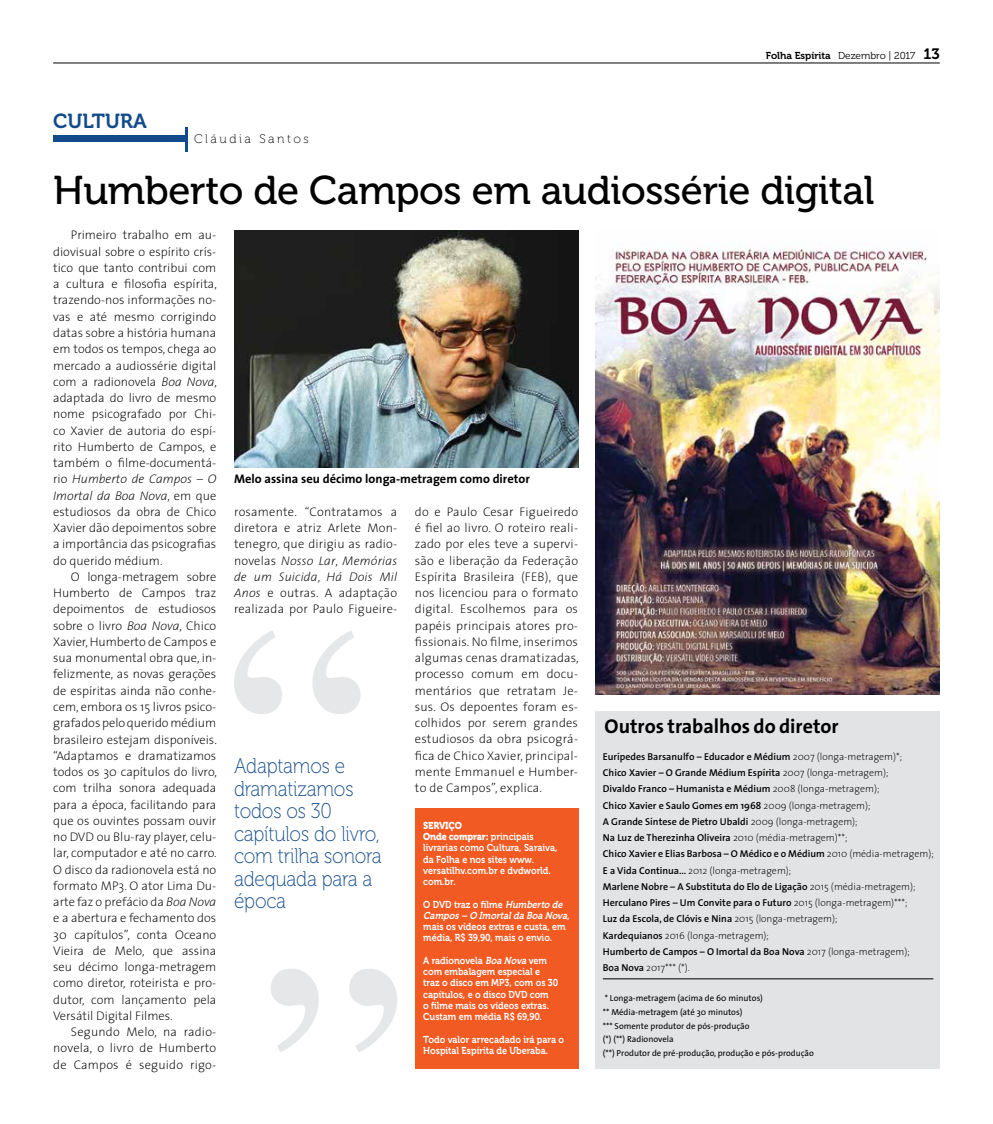
<style>
.page{position:relative;width:993px;height:1124px;background:#fff}
.page>*{position:absolute;margin:0;border:0;box-sizing:border-box;transform-origin:0 0}
.t1{font:40px "Museo 500";letter-spacing:-.01em;color:#000}
.t2{font:21.25px/22.5px "Museo 100";letter-spacing:-.01em;color:#124b8b;scale:.9 1}
.t3{font:20.25px "Museo 700";color:#124b8b}
.t4{font:20px "The Sans 7 Bold Plain";color:#000}
.t5{font:200 12.5px/16.2px "The Sans 2";letter-spacing:.015em;color:#000;text-align:justify}
.t6{font:12.5px "The Sans 7 Bold Plain";color:#000}
.t7{font:12.5px "Museo 100";letter-spacing:.2em;color:#000}
.t8{font:600 10px/16.2px "The Sans 6";color:#000}
.t9{font:10px/11.2px "Museo 700";color:#fff;scale:.9 1}
.t10{font:200 10px "The Sans 2";color:#000}
.t11{font:10px/11.2px "Museo 900";letter-spacing:-.02em;color:#fff;scale:.9 1}
.t12{font:10px "Museo 700";color:#000}
.t13{font:8.75px/13.8px "The Sans 5";color:#000}
.s1{font-family:"Museo 300"}
.s2{font-size:15px}
.s3{font-style:italic}
.s4{font-family:"Museo 700"}
.s5{font-family:"The Sans 2";font-weight:200}
.s6{font-family:"The Sans 6";font-weight:600}
</style>
<div class="page">
<hr style="left:53px;top:63px;width:886px;height:1px;background:#000">
<div style="left:53px;top:135px;width:134px;height:7px;background:#124b8b"></div>
<hr style="left:185px;top:127px;width:2px;height:25px;background:#124b8b">
<svg style="left:271px;top:969px;width:126px;height:83px"></svg>
<svg style="left:234px;top:631px;width:126px;height:83px"></svg>
<div style="left:595px;top:710px;width:344px;height:358px;background:#e2e3e4"></div>
<hr style="left:602px;top:978px;width:331px;height:1px;background:#000">
<img style="left:595px;top:243px;width:344px;height:451px">
<img style="left:234px;top:230px;width:344px;height:237px">
<div style="left:415px;top:808px;width:163px;height:260px;background:#f15a22"></div>
<h3 class="t3" style="left:53px;top:110px;width:95px">CULTURA</h3>
<p class="t7" style="left:194px;top:132px;width:116px">Cláudia Santos</p>
<p class="t12" style="left:765px;top:50px;width:175px">Folha Espírita <span class="s1">Dezembro | 2017</span> <span class="s2">13</span></p>
<h1 class="t1" style="left:53px;top:168px;width:822px">Humberto de Campos em audiossérie digital</h1>
<p class="t5" style="left:53px;top:226px;width:165px;text-indent:18px">Primeiro trabalho em au&shy;diovisual sobre o espírito crís&shy;tico que tanto contribui com a cultura e filosofia espírita, trazendo-nos informações no&shy;vas e até mesmo corrigindo datas sobre a história humana em todos os tempos, chega ao mercado a audiossérie digital com a radionovela <span class="s3">Boa Nova</span>, adaptada do livro de mesmo nome psicografado por Chi&shy;co Xavier de autoria do espí&shy;rito Humberto de Campos, e também o filme-documentá&shy;rio <span class="s3">Humberto de Campos – O Imortal da Boa Nova</span>, em que estudiosos da obra de Chico Xavier dão depoimentos sobre a importância das psicografias do querido médium.</p>
<p class="t5" style="left:53px;top:568px;width:165px;text-indent:18px">O longa-metragem sobre Humberto de Campos traz depoimentos de estudiosos sobre o livro <span class="s3">Boa Nova</span>, Chico Xavier, Humberto de Campos e sua monumental obra que, in&shy;felizmente, as novas gerações de espíritas ainda não conhe&shy;cem, embora os 15 livros psico&shy;grafados pelo querido médium brasileiro estejam disponíveis. “Adaptamos e dramatizamos todos os 30 capítulos do livro, com trilha sonora adequada para a época, facilitando para que os ouvintes possam ouvir no DVD ou Blu-ray player, celu&shy;lar, computador e até no carro.<br>O disco da radionovela está no formato MP3. O ator Lima Du&shy;arte faz o prefácio da <span class="s3">Boa Nova </span>e a abertura e fechamento dos 30 capítulos”, conta Oceano Vieira de Melo, que assina seu décimo longa-metragem como diretor, roteirista e pro&shy;dutor, com lançamento pela Versátil Digital Filmes.</p>
<p class="t5" style="left:53px;top:1023px;width:165px;text-indent:18px">Segundo Melo, na radio&shy;novela, o livro de Humberto de Campos é seguido rigo-</p>
<p class="t6" style="left:234px;top:468px;width:297px">Melo assina seu décimo longa-metragem como diretor</p>
<p class="t5" style="left:415px;top:503px;width:165px">do e Paulo Cesar Figueiredo é fiel ao livro. O roteiro reali&shy;zado por eles teve a supervi&shy;são e liberação da Federação Espírita Brasileira (FEB), que nos licenciou para o formato digital. Escolhemos para os papéis principais atores pro&shy;fissionais. No filme, inserimos algumas cenas dramatizadas, processo comum em docu&shy;mentários que retratam Je&shy;sus. Os depoentes foram es&shy;colhidos por serem grandes estudiosos da obra psicográ&shy;fica de Chico Xavier, principal&shy;mente Emmanuel e Humber&shy;to de Campos”, explica.</p>
<p class="t11" style="left:423px;top:819px;width:124px">Serviço<br>Onde comprar: <span class="s4">principais</span></p>
<p class="t9" style="left:423px;top:842px;width:150px">livrarias como Cultura, Saraiva, da Folha e nos sites www. versatilhv.com.br e dvdworld. com.br.</p>
<p class="t9" style="left:423px;top:898px;width:164px">O DVD traz o filme <span class="s3">Humberto de<br>Campos– O Imortalda Boa Nova</span>, mais os vídeos extras e custa, em média, R$ 39,90, mais o envio.</p>
<p class="t9" style="left:423px;top:954px;width:152px">A radionovela <span class="s3">Boa Nova</span> vem com embalagem especial e traz o disco em MP3, com os 30 capítulos, e o disco DVD com<br>o filme mais os vídeos extras.<br>Custam em média R$ 69,90.</p>
<p class="t9" style="left:423px;top:1033px;width:158px">Todo valor arrecadado irá para o<br>Hospital Espírita de Uberaba.</p>
<p class="t5" style="left:234px;top:503px;width:165px">rosamente. “Contratamos a diretora e atriz Arlete Mon&shy;tenegro, que dirigiu as radio&shy;novelas <span class="s3">Nosso Lar</span>, <span class="s3">Memórias de um Suicida</span>, <span class="s3">Há Dois Mil Anos</span> e outras. A adaptação realizada por Paulo Figueire-</p>
<h3 class="t4" style="left:604px;top:708px;width:235px">Outros trabalhos do diretor</h3>
<h2 class="t2" style="left:234px;top:755px;width:165px">Adaptamos e dramatizamos todos os 30 capítulos do livro, com trilha sonora adequada para a época</h2>
<p class="t8" style="left:602px;top:747px;width:332px">Eurípedes Barsanulfo – Educador e Médium <span class="s5">2007 (longa-metragem)*;<br></span>Chico Xavier – O Grande Médium Espírita <span class="s5">2007 (longa-metragem);<br></span>Divaldo Franco – Humanista e Médium <span class="s5">2008 (longa-metragem);<br></span>Chico Xavier e Saulo Gomes em 1968 <span class="s5">2009 (longa-metragem);<br></span>A Grande Síntese de Pietro Ubaldi <span class="s5">2009 (longa-metragem);<br></span>Na Luz de Therezinha Oliveira <span class="s5">2010 (média-metragem)**;<br></span>Chico Xavier e Elias Barbosa – O Médico e o Médium <span class="s5">2010 (média-metragem);</span></p>
<p class="t10" style="left:602px;top:861px;width:190px"><span class="s6">E a Vida Continua...</span> 2012 (longa-metragem);</p>
<p class="t8" style="left:602px;top:877px;width:314px">Marlene Nobre – A Substituta do Elo de Ligação <span class="s5">2015 (média-metragem);<br></span>Herculano Pires – Um Convite para o Futuro <span class="s5">2015 (longa-metragem)***;<br></span>Luz da Escola, de Clóvis e Nina <span class="s5">2015 (longa-metragem);</span></p>
<p class="t10" style="left:602px;top:926px;width:168px"><span class="s6">Kardequianos</span> 2016 (longa-metragem);</p>
<p class="t8" style="left:602px;top:942px;width:308px">Humberto de Campos – O Imortal da Boa Nova <span class="s5">2017 (longa-metragem);</span></p>
<p class="t10" style="left:602px;top:959px;width:88px"><span class="s6">Boa Nova</span> 2017*** (*).</p>
<p class="t13" style="left:602px;top:990px;width:212px">* Longa-metragem (acima de 60 minutos)<br>** Média-metragem (até 30 minutos)<br>*** Somente produtor de pós-produção<br>(*) (**) Radionovela<br>(**) Produtor de pré-produção, produção e pós-produção</p>
</div>
